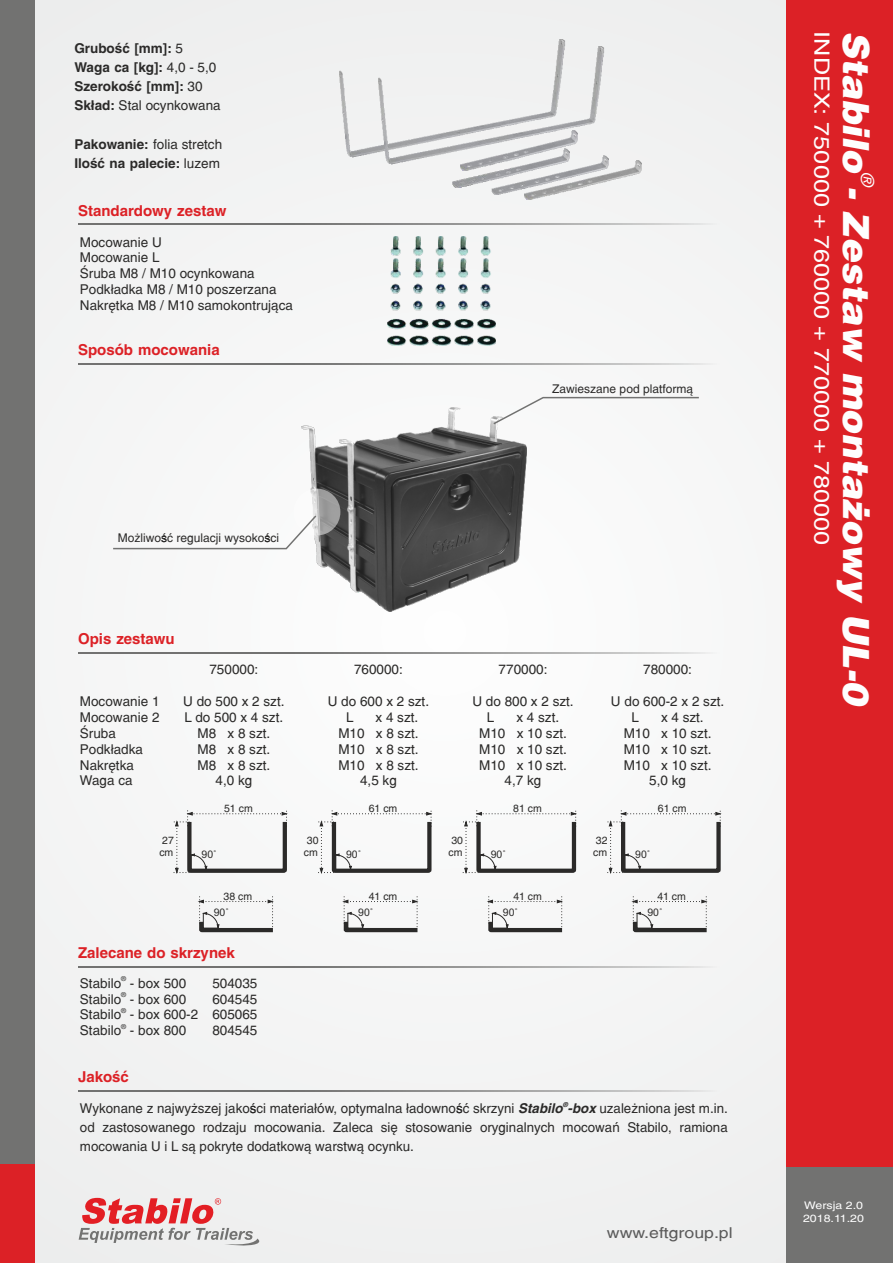
<style>
.page{position:relative;width:893px;height:1263px;background:#fff}
.page>*{position:absolute;margin:0;border:0;box-sizing:border-box;transform-origin:0 0}
.t1{font:italic 900 36px "Switzerland";color:#fefefe}
.t2{font:21px "Switzerland";color:#fefefe;scale:1.2 1}
.t3{font:italic 18px "Switzerland";color:#fefefe}
.t4{font:700 15px "Switzerland";color:#dc2126}
.t5{font:15px "Switzerland";color:#5b5b5b;scale:1.18 1}
.t6{font:13.5px/15.9px "Switzerland";color:#2b2a29}
.t7{font:700 13.5px/19.2px "Switzerland";color:#2b2a29}
.t8{font:12px "Switzerland";color:#2b2a29}
.t9{font:10.5px/12.3px "Switzerland";color:#2b2a29}
.t10{font:10.5px "Arial";color:#2b2a29}
.t11{font:10.5px/12.3px "Switzerland";color:#fefefe;scale:1.18 1}
.t12{font:6.75px "Switzerland";color:#2b2a29}
.t13{font:italic 700 6.75px "Switzerland";color:#2b2a29}
.s1{font-weight:400}
.s2{font-weight:700;font-style:italic}
</style>
<div class="page">
<div style="left:0;top:0;width:891px;height:1263px;background:#f4f4f4"></div>
<div style="left:787px;top:0;width:106px;height:1184px;background:#dc2126"></div>
<div style="left:0;top:0;width:34px;height:1263px;background:#727271"></div>
<div style="left:0;top:1164px;width:34px;height:99px;background:#dc2126"></div>
<div style="left:787px;top:1167px;width:106px;height:96px;background:#727271"></div>
<hr style="left:78px;top:223px;width:673px;height:2px;background:#727271">
<hr style="left:78px;top:363px;width:673px;height:2px;background:#727271">
<hr style="left:78px;top:652px;width:673px;height:2px;background:#727271">
<hr style="left:78px;top:966px;width:673px;height:2px;background:#727271">
<hr style="left:78px;top:1090px;width:673px;height:2px;background:#727271">
<svg style="left:79px;top:1198px;width:180px;height:48px"></svg>
<img style="left:387px;top:236px;width:108px;height:110px">
<svg style="left:342px;top:896px;width:76px;height:37px"></svg>
<svg style="left:318px;top:810px;width:114px;height:64px"></svg>
<svg style="left:487px;top:896px;width:76px;height:37px"></svg>
<svg style="left:463px;top:810px;width:114px;height:64px"></svg>
<svg style="left:631px;top:896px;width:77px;height:37px"></svg>
<svg style="left:607px;top:810px;width:115px;height:64px"></svg>
<img style="left:340px;top:40px;width:226px;height:118px">
<img style="left:379px;top:47px;width:230px;height:148px">
<img style="left:461px;top:131px;width:117px;height:39px">
<img style="left:525px;top:161px;width:116px;height:39px">
<img style="left:302px;top:408px;width:225px;height:203px">
<svg style="left:492px;top:396px;width:207px;height:30px"></svg>
<div style="left:294px;top:489px;width:46px;height:46px;background:#fefefe;border-radius:50%;opacity:.5"></div>
<svg style="left:113px;top:514px;width:205px;height:36px"></svg>
<svg style="left:198px;top:896px;width:76px;height:37px"></svg>
<svg style="left:174px;top:810px;width:114px;height:64px"></svg>
<p class="t7" style="left:74px;top:39px;width:148px">Grubość [mm]: <span class="s1">5<br></span>Waga ca [kg]: <span class="s1">4,0 - 5,0<br></span>Szerokość [mm]: <span class="s1">30<br></span>Skład: <span class="s1">Stal ocynkowana</span></p>
<p class="t7" style="left:74px;top:135px;width:149px">Pakowanie: <span class="s1">folia stretch<br></span>Ilość na palecie: <span class="s1">luzem</span></p>
<p class="t4" style="left:78px;top:204px;width:150px">Standardowy zestaw</p>
<p class="t6" style="left:80px;top:235px;width:215px">Mocowanie U<br>Mocowanie L<br>Śruba M8 / M10 ocynkowana<br>Podkładka M8 / M10 poszerzana<br>Nakrętka M8 / M10 samokontrująca</p>
<p class="t4" style="left:78px;top:343px;width:143px">Sposób mocowania</p>
<p class="t8" style="left:552px;top:383px;width:142px">Zawieszane pod platformą</p>
<p class="t8" style="left:118px;top:533px;width:163px">Możliwość regulacji wysokości</p>
<p class="t4" style="left:78px;top:632px;width:98px">Opis zestawu</p>
<p class="t6" style="left:80px;top:694px;width:81px">Mocowanie 1<br>Mocowanie 2<br>Śruba<br>Podkładka<br>Nakrętka<br>Waga ca</p>
<p class="t9" style="left:159px;top:835px;width:16px">27 cm</p>
<p class="t6" style="left:209px;top:663px;width:50px">750000:</p>
<p class="t6" style="left:183px;top:694px;width:103px;text-align:center">U do 500 x 2 szt.<br>L do 500 x 4 szt.<br>M8 x 8 szt.<br>M8 x 8 szt.<br>M8 x 8 szt.<br>4,0 kg</p>
<p class="t9" style="left:224px;top:803px;width:30px">51 cm</p>
<p class="t10" style="left:202px;top:850px;width:17px">90˚</p>
<p class="t9" style="left:224px;top:890px;width:30px">38 cm</p>
<p class="t10" style="left:214px;top:909px;width:17px">90˚</p>
<p class="t4" style="left:78px;top:947px;width:158px">Zalecane do skrzynek</p>
<p class="t12" style="left:121px;top:976px;width:6px">®</p>
<p class="t6" style="left:80px;top:992px;width:108px">Stabilo - box 600</p>
<p class="t6" style="left:80px;top:976px;width:108px">Stabilo - box 500</p>
<p class="t12" style="left:121px;top:992px;width:6px">®</p>
<p class="t6" style="left:80px;top:1008px;width:120px">Stabilo - box 600-2</p>
<p class="t12" style="left:121px;top:1007px;width:6px">®</p>
<p class="t6" style="left:80px;top:1024px;width:108px">Stabilo - box 800</p>
<p class="t12" style="left:121px;top:1023px;width:6px">®</p>
<p class="t4" style="left:78px;top:1070px;width:52px">Jakość</p>
<p class="t6" style="left:212px;top:976px;width:47px;text-align:justify">504035<br>604545<br>605065<br>804545</p>
<p class="t9" style="left:304px;top:835px;width:16px">30 cm</p>
<p class="t6" style="left:354px;top:663px;width:50px">760000:</p>
<p class="t6" style="left:346px;top:694px;width:85px;text-indent:-18px">U do 600 x 2 szt.<br>L</p>
<p class="t6" style="left:376px;top:710px;width:44px">x 4 szt.</p>
<p class="t6" style="left:338px;top:726px;width:82px">M10 x 8 szt.</p>
<p class="t6" style="left:338px;top:742px;width:82px">M10 x 8 szt.</p>
<p class="t6" style="left:338px;top:758px;width:82px">M10 x 8 szt.</p>
<p class="t6" style="left:360px;top:774px;width:38px">4,5 kg</p>
<p class="t9" style="left:369px;top:803px;width:30px">61 cm</p>
<p class="t10" style="left:346px;top:850px;width:17px">90˚</p>
<p class="t9" style="left:369px;top:890px;width:30px">41 cm</p>
<p class="t10" style="left:358px;top:909px;width:17px">90˚</p>
<p class="t9" style="left:448px;top:835px;width:16px">30 cm</p>
<p class="t6" style="left:499px;top:663px;width:50px">770000:</p>
<p class="t6" style="left:487px;top:694px;width:88px;text-indent:-15px">U do 800 x 2 szt.<br>L</p>
<p class="t6" style="left:516px;top:710px;width:44px">x 4 szt.</p>
<p class="t6" style="left:479px;top:726px;width:89px">M10 x 10 szt.</p>
<p class="t6" style="left:479px;top:742px;width:89px">M10 x 10 szt.</p>
<p class="t6" style="left:479px;top:758px;width:89px">M10 x 10 szt.</p>
<p class="t6" style="left:505px;top:774px;width:38px">4,7 kg</p>
<p class="t9" style="left:513px;top:803px;width:30px">81 cm</p>
<p class="t10" style="left:491px;top:850px;width:17px">90˚</p>
<p class="t9" style="left:513px;top:890px;width:30px">41 cm</p>
<p class="t10" style="left:503px;top:909px;width:17px">90˚</p>
<p class="t6" style="left:643px;top:663px;width:50px">780000:</p>
<p class="t6" style="left:631px;top:694px;width:94px;text-indent:-21px">U do 600-2 x 2 szt.<br>L</p>
<p class="t6" style="left:661px;top:710px;width:44px">x 4 szt.</p>
<p class="t6" style="left:624px;top:726px;width:89px">M10 x 10 szt.</p>
<p class="t6" style="left:624px;top:742px;width:89px">M10 x 10 szt.</p>
<p class="t6" style="left:624px;top:758px;width:89px">M10 x 10 szt.</p>
<p class="t6" style="left:649px;top:774px;width:38px">5,0 kg</p>
<p class="t9" style="left:593px;top:835px;width:16px">32 cm</p>
<p class="t9" style="left:658px;top:803px;width:30px">61 cm</p>
<p class="t10" style="left:635px;top:850px;width:17px">90˚</p>
<p class="t9" style="left:657px;top:890px;width:30px">41 cm</p>
<p class="t10" style="left:647px;top:909px;width:17px">90˚</p>
<p class="t13" style="left:563px;top:1101px;width:6px">®</p>
<p class="t6" style="left:80px;top:1100px;width:649px;line-height:19px;text-align:justify">Wykonane z najwyższej jakości materiałów, optymalna ładowność skrzyni <span class="s2">Stabilo -box</span> uzależniona jest m.in. od zastosowanego rodzaju mocowania. Zaleca się stosowanie oryginalnych mocowań Stabilo, ramiona mocowania U i L są pokryte dodatkową warstwą ocynku.</p>
<p class="t5" style="left:607px;top:1226px;width:108px">www.eftgroup.pl</p>
<h2 class="t2" style="left:831px;top:31px;width:430px;rotate:90deg">INDEX: 750000 + 760000 + 770000 + 780000</h2>
<h1 class="t1" style="left:873px;top:31px;width:676px;rotate:90deg">Stabilo - Zestaw montażowy UL-0</h1>
<h3 class="t3" style="left:875px;top:172px;width:17px;rotate:90deg">®</h3>
<p class="t11" style="left:803px;top:1200px;width:53px">Wersja 2.0<br>2018.11.20</p>
</div>
